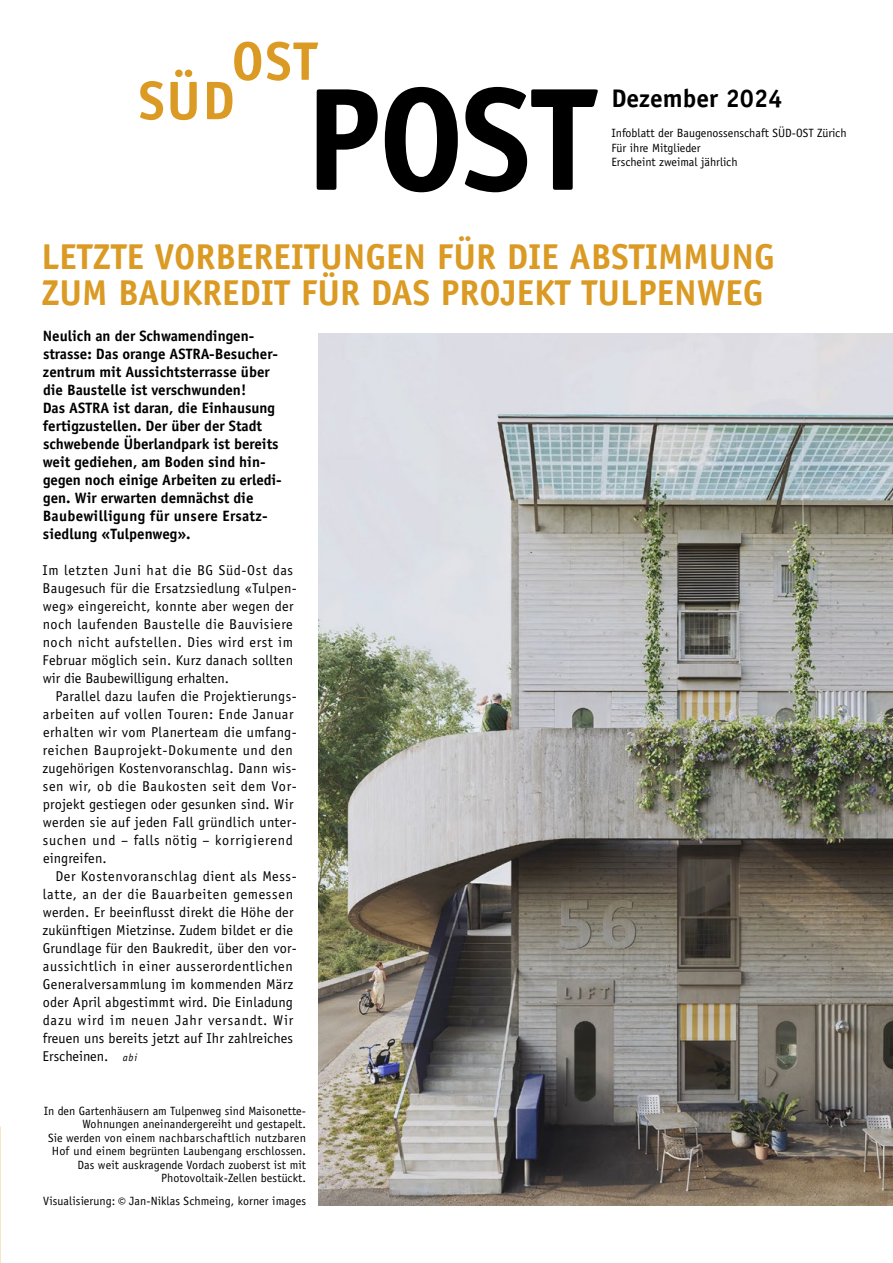
<style>
.page{position:relative;width:893px;height:1263px;background:#fff}
.page>*{position:absolute;margin:0;border:0;box-sizing:border-box;transform-origin:0 0}
.t1{font:700 36px/36px "Officina Sans Std";color:#da9a23}
.t2{font:700 25.5px "Officina Sans Std";color:#000}
.t3{font:700 15px/18px "Officina Sans Std";color:#000}
.t4{font:14.25px/18px "Officina Sans Std";letter-spacing:.025em;color:#000}
.t5{font:12px/13.5px "Officina Sans Std";letter-spacing:.005em;color:#000;text-align:right}
.s1{font-style:italic;font-size:10.5px}
.s2{font-size:15px}
</style>
<div class="page">
<img style="left:319px;top:333px;width:574px;height:872px">
<svg style="left:170px;top:70px;width:27px;height:50px"></svg>
<svg style="left:207px;top:42px;width:54px;height:77px"></svg>
<svg style="left:267px;top:42px;width:331px;height:150px"></svg>
<svg style="left:140px;top:81px;width:23px;height:39px"></svg>
<h2 class="t2" style="left:611px;top:83px;width:173px">Dezember 2024</h2>
<p class="t5" style="left:611px;top:126px;width:237px;line-height:14.4px;text-align:left">Infoblatt der Baugenossenschaft SÜD-OST Zürich<br>Für ihre Mitglieder<br>Erscheint zweimal jährlich</p>
<h1 class="t1" style="left:41px;top:238px;width:735px">LETZTE VORBEREITUNGEN FÜR DIE ABSTIMMUNG<br>ZUM BAUKREDIT FÜR DAS PROJEKT TULPENWEG</h1>
<p class="t3" style="left:43px;top:327px;width:241px">Neulich an der Schwamendingen&shy;strasse: Das orange ASTRA-Besucher&shy;zentrum mit Aussichtsterrasse über die Baustelle ist verschwunden!<br>Das ASTRA ist daran, die Einhausung fertigzustellen. Der über der Stadt schwebende Überlandpark ist bereits weit gediehen, am Boden sind hin&shy;gegen noch einige Arbeiten zu erledi&shy;gen. Wir erwarten demnächst die Baubewilligung für unsere Ersatz&shy;siedlung «Tulpenweg».</p>
<p class="t4" style="left:42px;top:561px;width:256px">Im letzten Juni hat die BG Süd-Ost das Baugesuch für die Ersatzsiedlung «Tulpen&shy;weg» eingereicht, konnte aber wegen der noch laufenden Baustelle die Bauvisiere noch nicht aufstellen. Dies wird erst im Februar möglich sein. Kurz danach sollten wir die Baubewilligung erhalten.</p>
<p class="t4" style="left:42px;top:687px;width:256px;text-indent:13px">Parallel dazu laufen die Projektierungs&shy;arbeiten auf vollen Touren: Ende Januar erhalten wir vom Planerteam die umfang&shy;reichen Bauprojekt-Dokumente und den zugehörigen Kostenvoranschlag. Dann wis&shy;sen wir, ob die Baukosten seit dem Vor&shy;projekt gestiegen oder gesunken sind. Wir werden sie auf jeden Fall gründlich unter&shy;suchen und – falls nötig – korrigierend eingreifen.</p>
<p class="t4" style="left:42px;top:867px;width:256px;text-indent:13px">Der Kostenvoranschlag dient als Mess&shy;latte, an der die Bauarbeiten gemessen werden. Er beeinflusst direkt die Höhe der zukünftigen Mietzinse. Zudem bildet er die Grundlage für den Baukredit, über den vor&shy;aussichtlich in einer ausserordentlichen Generalversammlung im kommenden März oder April abgestimmt wird. Die Einladung dazu wird im neuen Jahr versandt. Wir freuen uns bereits jetzt auf Ihr zahlreiches Erscheinen. <span class="s1">abi</span></p>
<p class="t5" style="left:44px;top:1104px;width:264px">In den Gartenhäusern am Tulpenweg sind Maisonette-Wohnungen aneinandergereiht und gestapelt.<br>Sie werden von einem nachbarschaftlich nutzbaren Hof und einem begrünten Laubengang erschlossen.<br>Das weit auskragende Vordach zuoberst ist mit Photovoltaik-Zellen bestückt.</p>
<p class="t5" style="left:43px;top:1194px;width:264px">Visualisierung: <span class="s2">©</span> Jan-Niklas Schmeing, korner images</p>
</div>
